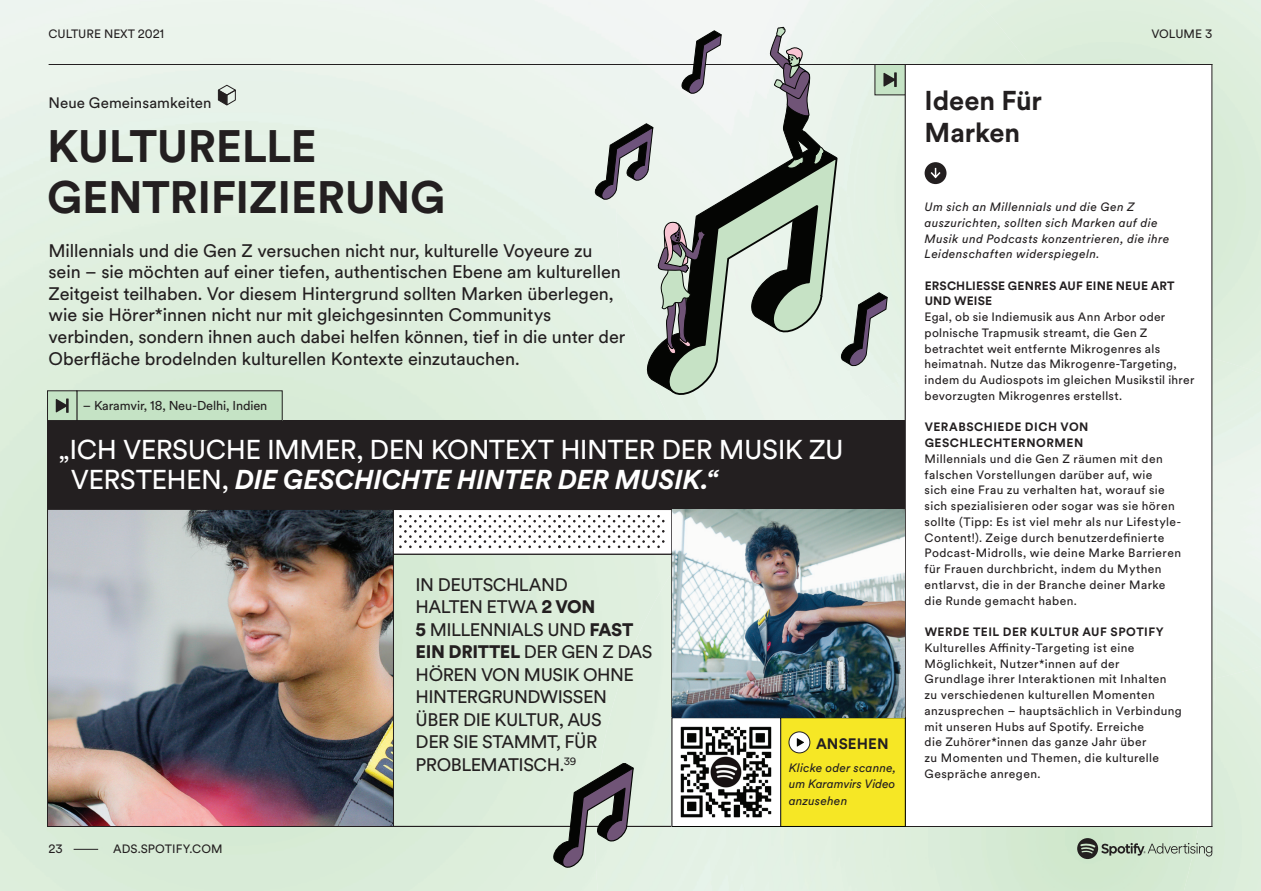
<style>
.page{position:relative;width:1261px;height:891px;background:#fff}
.page>*{position:absolute;margin:0;border:0;box-sizing:border-box;transform-origin:0 0}
.t1{font:700 45px/51px "Circular Spotify Text";letter-spacing:-.01em;color:#231f20}
.t2{font:27px/30px "Circular Spotify Text";letter-spacing:-.02em;color:#fff}
.t3{font:700 27px/32.4px "Circular Spotify Text";letter-spacing:-.005em;color:#231f20}
.t4{font:18px/21.6px "Circular Spotify Text";letter-spacing:-.005em;color:#231f20}
.t5{font:18px/22.5px "Circular Spotify Text";letter-spacing:-.03em;color:#231f20}
.t6{font:15px "Circular Spotify Text";letter-spacing:.005em;color:#231f20}
.t7{font:700 15px "Circular Spotify Text";letter-spacing:.01em;color:#231f20}
.t8{font:12.75px "Circular Spotify Text";letter-spacing:-.01em;color:#231f20}
.t9{font:12px/15.8px "Circular Spotify Text";letter-spacing:.03em;color:#231f20}
.t10{font:italic 12px/15.8px "Circular Spotify Text";letter-spacing:.035em;color:#231f20}
.t11{font:700 12px/15.8px "Circular Spotify Text";letter-spacing:.04em;color:#231f20}
.t12{font:700 12px/15.8px "Circular Spotify Text";letter-spacing:.015em;color:#231f20}
.t13{font:12px "Circular Spotify Text";letter-spacing:.01em;color:#231f20}
.t14{font:12px "Circular Spotify Text";color:#231f20}
.s1{font-weight:700;font-style:italic}
.s2{font-weight:900}
</style>
<div class="page">
<div style="left:0;top:740px;width:595px;height:151px;background:#d9ecd7"></div>
<div style="left:1172px;top:0;width:89px;height:350px;background:#ddeedb"></div>
<img style="left:616px;top:0;width:556px;height:420px">
<img style="left:595px;top:510px;width:621px;height:381px">
<img style="left:724px;top:343px;width:492px;height:347px">
<hr style="left:49px;top:64px;width:1163px;height:1px;background:#231f20">
<div style="left:875px;top:64px;width:30px;height:31px;background:#c5e3c5"></div>
<div style="left:874px;top:64px;width:32px;height:31px;border:1px solid #231f20"></div>
<svg style="left:216px;top:84px;width:21px;height:23px"></svg>
<div style="left:48px;top:421px;width:857px;height:89px;background:#231f20"></div>
<div style="left:47px;top:420px;width:858px;height:90px;border:1px solid #231f20"></div>
<hr style="left:49px;top:509px;width:856px;height:1px;background:#231f20">
<div style="left:393px;top:509px;width:279px;height:45px;background:#fff"></div>
<div style="left:393px;top:509px;width:279px;height:46px;border:1px solid #231f20"></div>
<svg style="left:399px;top:515px;width:266px;height:33px"></svg>
<img style="left:49px;top:511px;width:343px;height:314px">
<div style="left:47px;top:509px;width:347px;height:318px;border:1px solid #231f20"></div>
<div style="left:77px;top:391px;width:205px;height:30px;background:#c5e3c5"></div>
<div style="left:76px;top:390px;width:207px;height:31px;border:1px solid #231f20"></div>
<div style="left:48px;top:391px;width:29px;height:30px;background:#c5e3c5"></div>
<div style="left:47px;top:390px;width:30px;height:31px;border:1px solid #231f20"></div>
<svg style="left:56px;top:398px;width:13px;height:15px"></svg>
<svg style="left:1077px;top:838px;width:135px;height:21px;background:#a9b9a7"></svg>
<svg style="left:74px;top:849px;width:24px;height:1px"></svg>
<svg style="left:595px;top:6px;width:302px;height:391px;background:#c4ccc5"></svg>
<div style="left:905px;top:64px;width:307px;height:762px;background:#fff"></div>
<div style="left:925px;top:162px;width:21px;height:22px;background:#231f20;border-radius:50%"></div>
<svg style="left:930px;top:167px;width:11px;height:12px"></svg>
<div style="left:671px;top:717px;width:235px;height:110px;background:#f6e725;border:1px solid #040503"></div>
<div style="left:789px;top:732px;width:21px;height:21px;background:#fff;border-radius:50%"></div>
<div style="left:789px;top:732px;width:21px;height:21px;border:1px solid #231f20;border-radius:50%"></div>
<svg style="left:797px;top:738px;width:7px;height:9px"></svg>
<img style="left:673px;top:719px;width:106px;height:106px">
<div style="left:671px;top:717px;width:110px;height:110px;border:1px solid #040503"></div>
<svg style="left:554px;top:763px;width:80px;height:105px;background:#919592"></svg>
<img style="left:673px;top:510px;width:232px;height:207px">
<p class="t14" style="left:49px;top:26px;width:117px">CULTURE NEXT 2021</p>
<p class="t9" style="left:1151px;top:26px;width:62px">VOLUME 3</p>
<p class="t6" style="left:49px;top:92px;width:165px">Neue Gemeinsamkeiten</p>
<h1 class="t1" style="left:47px;top:121px;width:400px">KULTURELLE<br>GENTRIFIZIERUNG</h1>
<p class="t4" style="left:49px;top:240px;width:578px">Millennials und die Gen Z versuchen nicht nur, kulturelle Voyeure zu sein – sie möchten auf einer tiefen, authentischen Ebene am kulturellen Zeitgeist teilhaben. Vor diesem Hintergrund sollten Marken überlegen, wie sie Hörer*innen nicht nur mit gleichgesinnten Communitys verbinden, sondern ihnen auch dabei helfen können, tief in die unter der Oberfläche brodelnden kulturellen Kontexte einzutauchen.</p>
<p class="t8" style="left:83px;top:397px;width:186px">– Karamvir, 18, Neu-Delhi, Indien</p>
<h2 class="t2" style="left:71px;top:435px;width:774px;text-indent:-12px">„ICH VERSUCHE IMMER, DEN KONTEXT HINTER DER MUSIK ZU<br>VERSTEHEN, <span class="s1">DIE GESCHICHTE HINTER DER MUSIK.“</span></h2>
<p class="t9" style="left:49px;top:842px;width:16px">23</p>
<p class="t13" style="left:113px;top:841px;width:111px">ADS.SPOTIFY.COM</p>
<p class="t9" style="left:49px;top:842px;width:17px">00</p>
<h3 class="t5" style="left:416px;top:574px;width:238px">IN DEUTSCHLAND<br>HALTEN ETWA <span class="s2">2 VON<br>5</span> MILLENNIALS UND <span class="s2">FAST<br>EIN DRITTEL</span> DER GEN Z DAS<br>HÖREN VON MUSIK OHNE<br>HINTERGRUNDWISSEN<br>ÜBER DIE KULTUR, AUS<br>DER SIE STAMMT, FÜR<br>PROBLEMATISCH.<sup>39</sup></h3>
<p class="t7" style="left:816px;top:734px;width:74px">ANSEHEN</p>
<p class="t10" style="left:789px;top:760px;width:109px;line-height:16.5px;text-align:justify">Klicke oder scanne, um Karamvirs Video anzusehen</p>
<h2 class="t3" style="left:925px;top:85px;width:119px">Ideen Für<br>Marken</h2>
<p class="t10" style="left:925px;top:199px;width:246px">Um sich an Millennials und die Gen Z auszurichten, sollten sich Marken auf die Musik und Podcasts konzentrieren, die ihre Leidenschaften widerspiegeln.</p>
<p class="t12" style="left:925px;top:278px;width:252px">ERSCHLIESSE GENRES AUF EINE NEUE ART<br>UND WEISE</p>
<p class="t9" style="left:925px;top:309px;width:271px">Egal, ob sie Indiemusik aus Ann Arbor oder polnische Trapmusik streamt, die Gen Z betrachtet weit entfernte Mikrogenres als heimatnah. Nutze das Mikrogenre-Targeting, indem du Audiospots im gleichen Musikstil ihrer bevorzugten Mikrogenres erstellst.</p>
<p class="t11" style="left:925px;top:420px;width:165px">VERABSCHIEDE DICH VON<br>GESCHLECHTERNORMEN</p>
<p class="t9" style="left:925px;top:451px;width:258px">Millennials und die Gen Z räumen mit den falschen Vorstellungen darüber auf, wie<br>sich eine Frau zu verhalten hat, worauf sie sich spezialisieren oder sogar was sie hören sollte (Tipp: Es ist viel mehr als nur Lifestyle-Content!). Zeige durch benutzerdefinierte Podcast-Midrolls, wie deine Marke Barrieren für Frauen durchbricht, indem du Mythen entlarvst, die in der Branche deiner Marke die Runde gemacht haben.</p>
<p class="t11" style="left:925px;top:624px;width:241px">WERDE TEIL DER KULTUR AUF SPOTIFY</p>
<p class="t9" style="left:925px;top:640px;width:259px">Kulturelles Affinity-Targeting ist eine Möglichkeit, Nutzer*innen auf der Grundlage ihrer Interaktionen mit Inhalten zu verschiedenen kulturellen Momenten anzusprechen – hauptsächlich in Verbindung mit unseren Hubs auf Spotify. Erreiche<br>die Zuhörer*innen das ganze Jahr über<br>zu Momenten und Themen, die kulturelle Gespräche anregen.</p>
</div>
